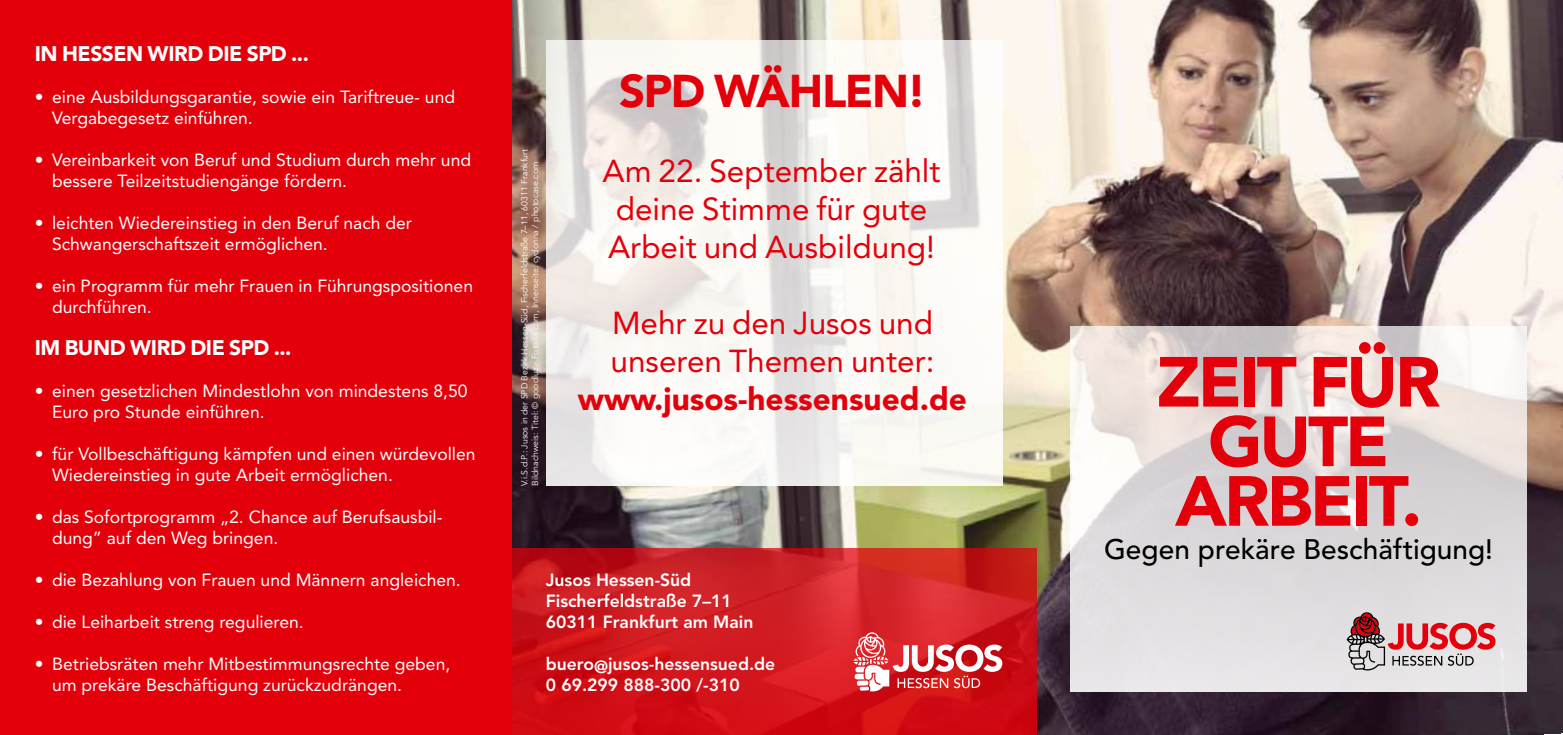
<style>
.page{position:relative;width:1563px;height:735px;background:#fff}
.page>*{position:absolute;margin:0;border:0;box-sizing:border-box;transform-origin:0 0}
.t1{font:900 70px/59.5px "Avenir LT Std";letter-spacing:-.045em;color:#e3000b;text-align:center}
.t2{font:900 45.5px "Avenir LT Std";letter-spacing:-.03em;color:#e3000b}
.t3{font:31.5px/37.8px "Avenir LT Std";color:#e3000b}
.t4{font:900 31.5px "Avenir LT Std";color:#e3000b}
.t5{font:500 28px "Avenir LT Std";letter-spacing:.005em;color:#000}
.t6{font:900 21px "Avenir LT Std";letter-spacing:-.02em;color:#fff}
.t7{font:17.5px/21px "Avenir LT Std";color:#fff}
.t8{font:800 17.5px/21px "Avenir LT Std";color:#fff}
.t9{font:8.75px "Avenir";color:#fff}
.t10{font:8.75px "Avenir";color:#fef6f2}
</style>
<div class="page">
<img style="left:511px;top:0;width:1052px;height:734px">
<div style="left:0;top:0;width:511px;height:734px;background:#e3000b"></div>
<svg style="left:1070px;top:326px;width:456px;height:365px;background:#e2dddd"></svg>
<svg style="left:546px;top:40px;width:456px;height:445px;fill:#faf8f3"></svg>
<svg style="left:511px;top:548px;width:526px;height:186px;background:#cf181e"></svg>
<svg style="left:853px;top:632px;width:149px;height:59px"></svg>
<svg style="left:1346px;top:612px;width:149px;height:58px;background:#ca9c9f"></svg>
<p class="t6" style="left:35px;top:41px;width:276px">IN HESSEN WIRD DIE SPD ...</p>
<p class="t7" style="left:52px;top:86px;width:404px;text-indent:-17px">• eine Ausbildungsgarantie, sowie ein Tariftreue- und<br>Vergabegesetz einführen.</p>
<p class="t7" style="left:52px;top:149px;width:420px;text-indent:-17px">• Vereinbarkeit von Beruf und Studium durch mehr und bessere Teilzeitstudiengänge fördern.</p>
<p class="t7" style="left:52px;top:212px;width:361px;text-indent:-17px">• leichten Wiedereinstieg in den Beruf nach der<br>Schwangerschaftszeit ermöglichen.</p>
<p class="t7" style="left:52px;top:275px;width:422px;text-indent:-17px">• ein Programm für mehr Frauen in Führungspositionen durchführen.</p>
<p class="t6" style="left:35px;top:335px;width:258px">IM BUND WIRD DIE SPD ...</p>
<p class="t7" style="left:52px;top:380px;width:417px;text-indent:-17px">• einen gesetzlichen Mindestlohn von mindestens 8,50<br>Euro pro Stunde einführen.</p>
<p class="t7" style="left:52px;top:443px;width:425px;text-indent:-17px">• für Vollbeschäftigung kämpfen und einen würdevollen<br>Wiedereinstieg in gute Arbeit ermöglichen.</p>
<p class="t7" style="left:52px;top:506px;width:392px;text-indent:-17px">• das Sofortprogramm „2. Chance auf Berufsausbil&shy;dung” auf den Weg bringen.</p>
<p class="t7" style="left:35px;top:569px;width:427px">• die Bezahlung von Frauen und Männern angleichen.</p>
<p class="t7" style="left:35px;top:611px;width:270px">• die Leiharbeit streng regulieren.</p>
<p class="t7" style="left:52px;top:653px;width:400px;text-indent:-17px">• Betriebsräten mehr Mitbestimmungsrechte geben, um prekäre Beschäftigung zurückzudrängen.</p>
<p class="t9" style="left:519px;top:485px;width:338px;rotate:-90deg">V.i.S.d.P.: Jusos in der SPD Bezirk Hessen-Süd, Fischerfeldstraße 7–11, 60311 Frankfurt</p>
<p class="t10" style="left:530px;top:485px;width:325px;rotate:-90deg">Bildnachweis: Titel: © goodluz - Fotolia.com, Innenseite: cydonna / photocase.com</p>
<h2 class="t2" style="left:619px;top:63px;width:309px">SPD WÄHLEN!</h2>
<h3 class="t3" style="left:602px;top:153px;width:339px">Am 22. September zählt deine Stimme für gute<br>Arbeit und Ausbildung!</h3>
<h3 class="t3" style="left:610px;top:304px;width:325px">Mehr zu den Jusos und unseren Themen unter:</h3>
<h3 class="t4" style="left:578px;top:379px;width:391px">WWW.JUSOS-HESSENSUED.DE</h3>
<p class="t8" style="left:546px;top:569px;width:209px">Jusos Hessen-Süd<br>Fischerfeldstraße 7–11<br>60311 Frankfurt am Main</p>
<p class="t8" style="left:546px;top:653px;width:231px">buero@jusos-hessensued.de<br>0 69.299 888-300 /-310</p>
<h1 class="t1" style="left:1156px;top:352px;width:285px">ZEIT FÜR<br>GUTE<br>ARBEIT.</h1>
<h3 class="t5" style="left:1104px;top:533px;width:390px">Gegen prekäre Beschäftigung!</h3>
</div>
